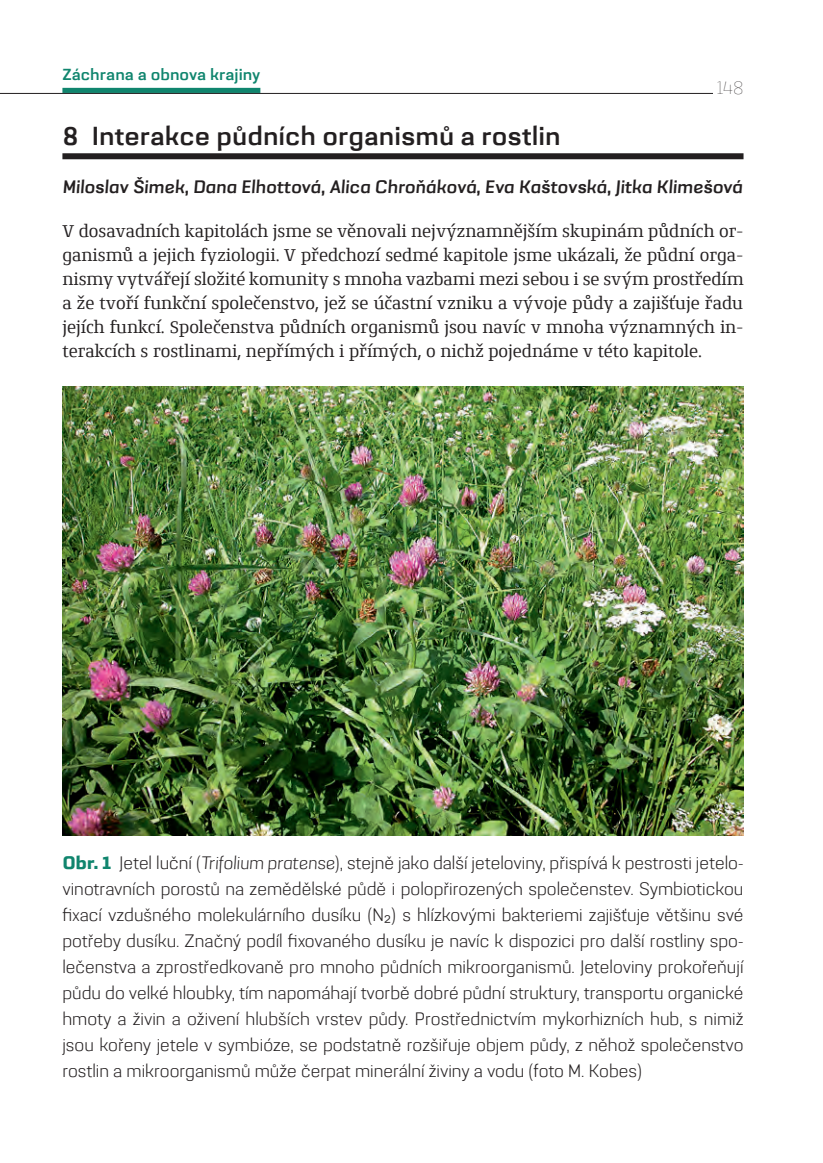
<style>
.page{position:relative;width:823px;height:1163px;background:#fff}
.page>*{position:absolute;margin:0;border:0;box-sizing:border-box;transform-origin:0 0}
.KAPITOLA{font:500 26px "Grafia Sans Pro";color:#231f20}
.POPISEK{font:300 18px/26px "Grafia Sans Pro";color:#231f20;text-align:justify}
.BEZ_odstavce{font:18px/24px "Conto Slab Regular";color:#231f20;text-align:justify}
.Autor{font:italic 500 18px "Grafia Sans Pro";color:#231f20}
.t1{font:100 18px "Grafia Sans Pro";color:#231f20}
.t2{font:500 16px "Grafia Sans Pro";color:#10856e}
.s1{font-weight:800;color:#10856e}
.s2{font-style:italic}
</style>
<div class="page">
<div style="left:62px;top:88px;width:198px;height:5px;background:#10856e"></div>
<hr style="left:0;top:93px;width:717px;height:1px;background:#231f20">
<div style="left:712px;top:80px;width:31px;height:28px;background:#fff"></div>
<div style="left:62px;top:153px;width:681px;height:6px;background:#231f20"></div>
<img style="left:62px;top:386px;width:681px;height:449px">
<p class="t2" style="left:62px;top:62px;width:199px">Záchrana a obnova krajiny</p>
<p class="t1" style="left:716px;top:75px;width:28px">148</p>
<p class="KAPITOLA" style="left:62px;top:116px;width:499px">8 Interakce půdních organismů a rostlin</p>
<p class="Autor" style="left:62px;top:172px;width:681px">Miloslav Šimek, Dana Elhottová, Alica Chroňáková, Eva Kaštovská, Jitka Klimešová</p>
<p class="BEZ_odstavce" style="left:62px;top:218px;width:682px">V dosavadních kapitolách jsme se věnovali nejvýznamnějším skupinám půdních or&shy;ganismů a jejich fyziologii. V předchozí sedmé kapitole jsme ukázali, že půdní orga&shy;nismy vytvářejí složité komunity s mnoha vazbami mezi sebou i se svým prostředím a že tvoří funkční společenstvo, jež se účastní vzniku a vývoje půdy a zajišťuje řadu jejích funkcí. Společenstva půdních organismů jsou navíc v mnoha významných in&shy;terakcích s rostlinami, nepřímých i přímých, o nichž pojednáme v této kapitole.</p>
<p class="POPISEK" style="left:62px;top:848px;width:682px"><span class="s1">Obr. 1</span> Jetel luční (<span class="s2">Trifolium pratense</span>), stejně jako další jeteloviny, přispívá k pestrosti jetelo&shy;vinotravních porostů na zemědělské půdě i polopřirozených společenstev. Symbiotickou fixací vzdušného molekulárního dusíku (N₂) s hlízkovými bakteriemi zajišťuje většinu své potřeby dusíku. Značný podíl fixovaného dusíku je navíc k dispozici pro další rostliny spo&shy;lečenstva a zprostředkovaně pro mnoho půdních mikroorganismů. Jeteloviny prokořeňují půdu do velké hloubky, tím napomáhají tvorbě dobré půdní struktury, transportu organické hmoty a živin a oživení hlubších vrstev půdy. Prostřednictvím mykorhizních hub, s nimiž jsou kořeny jetele v symbióze, se podstatně rozšiřuje objem půdy, z něhož společenstvo rostlin a mikroorganismů může čerpat minerální živiny a vodu (foto M. Kobes)</p>
</div>
